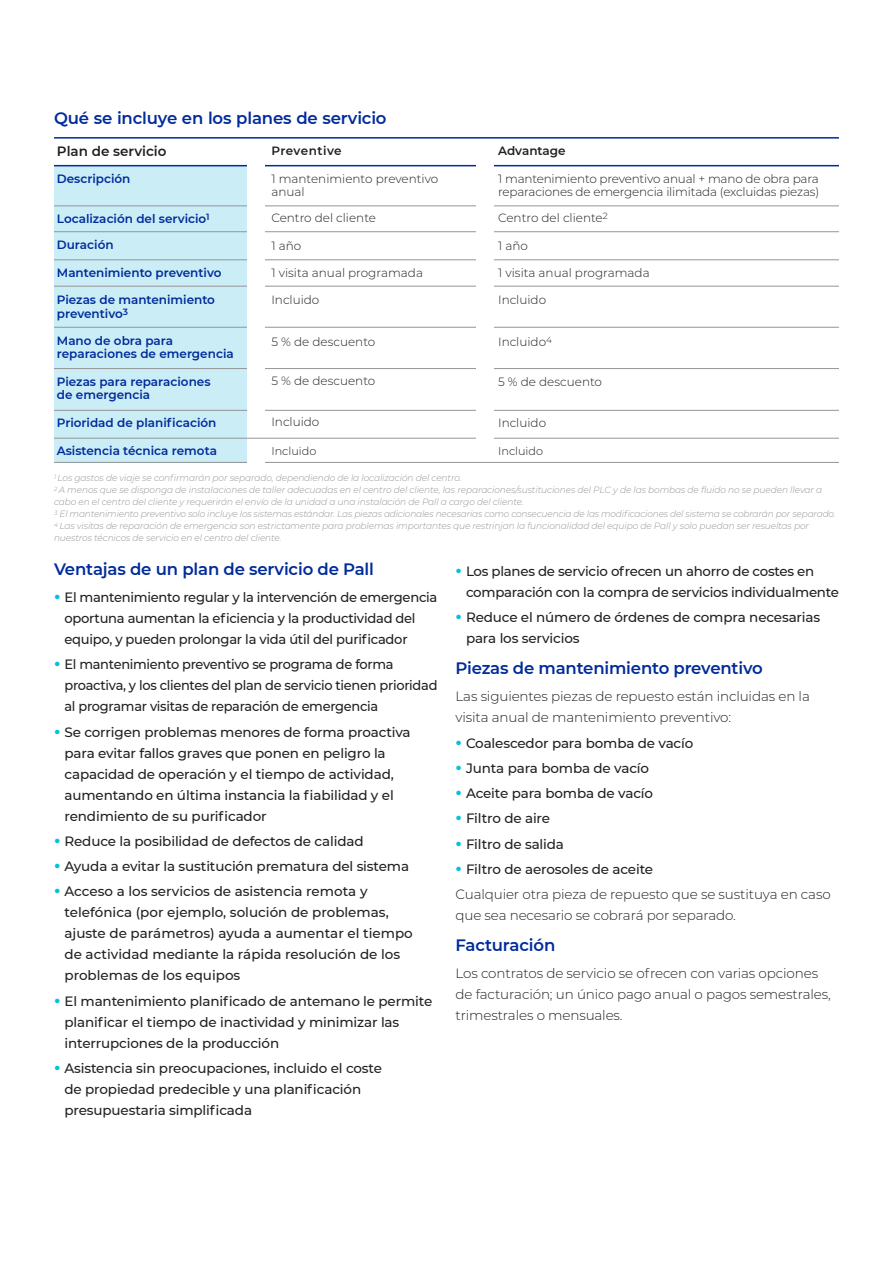
<style>
.page{position:relative;width:893px;height:1263px;background:#fff}
.page>*{position:absolute;margin:0;border:0;box-sizing:border-box;transform-origin:0 0}
.Paragraph_Heading{font:600 16.5px "Montserrat";letter-spacing:-.01em;color:#002b9b}
._02_TEXT{font:600 16.5px "Montserrat";letter-spacing:-.01em;color:#002b9b}
.Body_Copy{font:500 13.5px/21px "Montserrat";letter-spacing:-.01em;color:#231f20}
.Body_Copy-2{font:300 13.5px/21px "Montserrat";letter-spacing:-.01em;color:#231f20}
.Body_Copy-3{font:500 13.5px/21px "Montserrat";letter-spacing:-.01em;color:#231f20;scale:.96 1}
.t1{font:600 13.5px "Montserrat";color:#231f20}
.t2{font:300 12px/13.5px "Montserrat";color:#231f20}
.t3{font:600 12px/13.5px "Montserrat";color:#002b9b}
.t4{font:600 12px "Montserrat";letter-spacing:.025em;color:#231f20}
.t5{font:600 12px "Montserrat";color:#231f20}
.t6{font:300 11.25px "Montserrat";color:#231f20}
.Document_Title{font:italic 300 9px/12px "Montserrat";letter-spacing:-.01em;color:#939598}
.s1{font-weight:700;font-size:18px;color:#00c2df}
</style>
<div class="page">
<div style="left:54px;top:166px;width:196px;height:297px;background:#caedf6"></div>
<hr style="left:54px;top:137px;width:785px;height:2px;background:#002b9b">
<hr style="left:54px;top:165px;width:785px;height:1px;background:#002b9b">
<hr style="left:54px;top:206px;width:785px;height:1px;background:#939598">
<hr style="left:54px;top:231px;width:785px;height:1px;background:#939598">
<hr style="left:54px;top:260px;width:785px;height:1px;background:#939598">
<hr style="left:54px;top:286px;width:785px;height:1px;background:#939598">
<hr style="left:54px;top:327px;width:785px;height:1px;background:#939598">
<hr style="left:54px;top:368px;width:785px;height:1px;background:#939598">
<hr style="left:54px;top:462px;width:785px;height:1px;background:#939598">
<hr style="left:54px;top:410px;width:785px;height:1px;background:#939598">
<div style="left:248px;top:149px;width:17px;height:313px;background:#fff"></div>
<hr style="left:54px;top:438px;width:785px;height:1px;background:#939598">
<div style="left:477px;top:149px;width:17px;height:289px;background:#fff"></div>
<p class="_02_TEXT" style="left:54px;top:106px;width:334px">Qué se incluye en los planes de servicio</p>
<p class="t1" style="left:57px;top:142px;width:111px">Plan de servicio</p>
<p class="t3" style="left:57px;top:172px;width:75px">Descripción</p>
<p class="t3" style="left:57px;top:212px;width:154px">Localización del servicio<sup>1</sup></p>
<p class="t3" style="left:57px;top:238px;width:58px">Duración</p>
<p class="t3" style="left:57px;top:265px;width:166px">Mantenimiento preventivo</p>
<p class="t3" style="left:57px;top:292px;width:160px">Piezas de mantenimiento preventivo<sup>3</sup></p>
<p class="t3" style="left:57px;top:333px;width:178px">Mano de obra para reparaciones de emergencia</p>
<p class="t3" style="left:57px;top:374px;width:155px">Piezas para reparaciones de emergencia</p>
<p class="t3" style="left:57px;top:415px;width:161px">Prioridad de planificación</p>
<p class="t3" style="left:57px;top:443px;width:162px">Asistencia técnica remota</p>
<p class="t4" style="left:271px;top:143px;width:72px">Preventive</p>
<p class="t2" style="left:271px;top:171px;width:168px">1 mantenimiento preventivo anual</p>
<p class="t2" style="left:271px;top:211px;width:106px">Centro del cliente</p>
<p class="t2" style="left:271px;top:238px;width:31px">1 año</p>
<p class="t2" style="left:271px;top:266px;width:153px">1 visita anual programada</p>
<p class="t2" style="left:271px;top:293px;width:50px">Incluido</p>
<p class="t2" style="left:271px;top:335px;width:105px">5 % de descuento</p>
<p class="t2" style="left:271px;top:374px;width:105px">5 % de descuento</p>
<p class="t2" style="left:271px;top:415px;width:50px">Incluido</p>
<p class="t6" style="left:271px;top:443px;width:47px">Incluido</p>
<p class="t5" style="left:498px;top:143px;width:69px">Advantage</p>
<p class="t2" style="left:498px;top:171px;width:323px">1 mantenimiento preventivo anual + mano de obra para reparaciones de emergencia ilimitada (excluidas piezas)</p>
<p class="t2" style="left:498px;top:211px;width:111px">Centro del cliente<sup>2</sup></p>
<p class="t2" style="left:498px;top:238px;width:31px">1 año</p>
<p class="t2" style="left:498px;top:266px;width:153px">1 visita anual programada</p>
<p class="t2" style="left:498px;top:293px;width:50px">Incluido</p>
<p class="t2" style="left:498px;top:335px;width:55px">Incluido<sup>4</sup></p>
<p class="t2" style="left:498px;top:375px;width:105px">5 % de descuento</p>
<p class="t2" style="left:498px;top:415px;width:50px">Incluido</p>
<p class="t6" style="left:498px;top:444px;width:47px">Incluido</p>
<p class="Document_Title" style="left:54px;top:472px;width:409px"><sup>1</sup> Los gastos de viaje se confirmarán por separado, dependiendo de la localización del centro.</p>
<p class="Document_Title" style="left:54px;top:484px;width:770px"><sup>2</sup> A menos que se disponga de instalaciones de taller adecuadas en el centro del cliente, las reparaciones/sustituciones del PLC y de las bombas de fluido no se pueden llevar a cabo en el centro del cliente y requerirán el envío de la unidad a una instalación de Pall a cargo del cliente.</p>
<p class="Document_Title" style="left:54px;top:508px;width:783px"><sup>3</sup> El mantenimiento preventivo solo incluye los sistemas estándar. Las piezas adicionales necesarias como consecuencia de las modificaciones del sistema se cobrarán por separado.</p>
<p class="Document_Title" style="left:54px;top:520px;width:756px"><sup>4</sup> Las visitas de reparación de emergencia son estrictamente para problemas importantes que restrinjan la funcionalidad del equipo de Pall y solo puedan ser resueltas por nuestros técnicos de servicio en el centro del cliente.</p>
<p class="Body_Copy" style="left:466px;top:560px;width:374px;text-indent:-10px"><span class="s1">•</span> Los planes de servicio ofrecen un ahorro de costes en comparación con la compra de servicios individualmente</p>
<p class="Body_Copy" style="left:466px;top:606px;width:356px;text-indent:-10px"><span class="s1">•</span> Reduce el número de órdenes de compra necesarias para los servicios</p>
<p class="Paragraph_Heading" style="left:455px;top:656px;width:309px">Piezas de mantenimiento preventivo</p>
<p class="Body_Copy-2" style="left:455px;top:686px;width:356px">Las siguientes piezas de repuesto están incluidas en la visita anual de mantenimiento preventivo:</p>
<p class="Body_Copy" style="left:455px;top:732px;width:239px"><span class="s1">•</span> Coalescedor para bomba de vacío</p>
<p class="Body_Copy" style="left:455px;top:757px;width:195px"><span class="s1">•</span> Junta para bomba de vacío</p>
<p class="Body_Copy" style="left:455px;top:782px;width:199px"><span class="s1">•</span> Aceite para bomba de vacío</p>
<p class="Body_Copy" style="left:455px;top:808px;width:96px"><span class="s1">•</span> Filtro de aire</p>
<p class="Body_Copy" style="left:455px;top:833px;width:110px"><span class="s1">•</span> Filtro de salida</p>
<p class="Body_Copy" style="left:455px;top:858px;width:199px"><span class="s1">•</span> Filtro de aerosoles de aceite</p>
<p class="Body_Copy-2" style="left:455px;top:883px;width:377px">Cualquier otra pieza de repuesto que se sustituya en caso que sea necesario se cobrará por separado.</p>
<p class="Paragraph_Heading" style="left:455px;top:933px;width:101px">Facturación</p>
<p class="Body_Copy-2" style="left:455px;top:963px;width:377px">Los contratos de servicio se ofrecen con varias opciones de facturación; un único pago anual o pagos semestrales, trimestrales o mensuales.</p>
<p class="Paragraph_Heading" style="left:54px;top:557px;width:321px">Ventajas de un plan de servicio de Pall</p>
<p class="Body_Copy" style="left:64px;top:586px;width:374px;text-indent:-10px"><span class="s1">•</span> El mantenimiento regular y la intervención de emergencia oportuna aumentan la eficiencia y la productividad del equipo, y pueden prolongar la vida útil del purificador</p>
<p class="Body_Copy-3" style="left:64px;top:653px;width:390px;text-indent:-10px"><span class="s1">•</span> El mantenimiento preventivo se programa de forma proactiva, y los clientes del plan de servicio tienen prioridad al programar visitas de reparación de emergencia</p>
<p class="Body_Copy" style="left:64px;top:721px;width:348px;text-indent:-10px"><span class="s1">•</span> Se corrigen problemas menores de forma proactiva para evitar fallos graves que ponen en peligro la capacidad de operación y el tiempo de actividad, aumentando en última instancia la fiabilidad y el rendimiento de su purificador</p>
<p class="Body_Copy" style="left:54px;top:830px;width:311px"><span class="s1">•</span> Reduce la posibilidad de defectos de calidad</p>
<p class="Body_Copy" style="left:54px;top:855px;width:357px"><span class="s1">•</span> Ayuda a evitar la sustitución prematura del sistema</p>
<p class="Body_Copy" style="left:64px;top:880px;width:350px;text-indent:-10px"><span class="s1">•</span> Acceso a los servicios de asistencia remota y telefónica (por ejemplo, solución de problemas, ajuste de parámetros) ayuda a aumentar el tiempo de actividad mediante la rápida resolución de los problemas de los equipos</p>
<p class="Body_Copy" style="left:64px;top:990px;width:369px;text-indent:-10px"><span class="s1">•</span> El mantenimiento planificado de antemano le permite planificar el tiempo de inactividad y minimizar las interrupciones de la producción</p>
<p class="Body_Copy" style="left:64px;top:1057px;width:319px;text-indent:-10px"><span class="s1">•</span> Asistencia sin preocupaciones, incluido el coste de propiedad predecible y una planificación presupuestaria simplificada</p>
</div>
